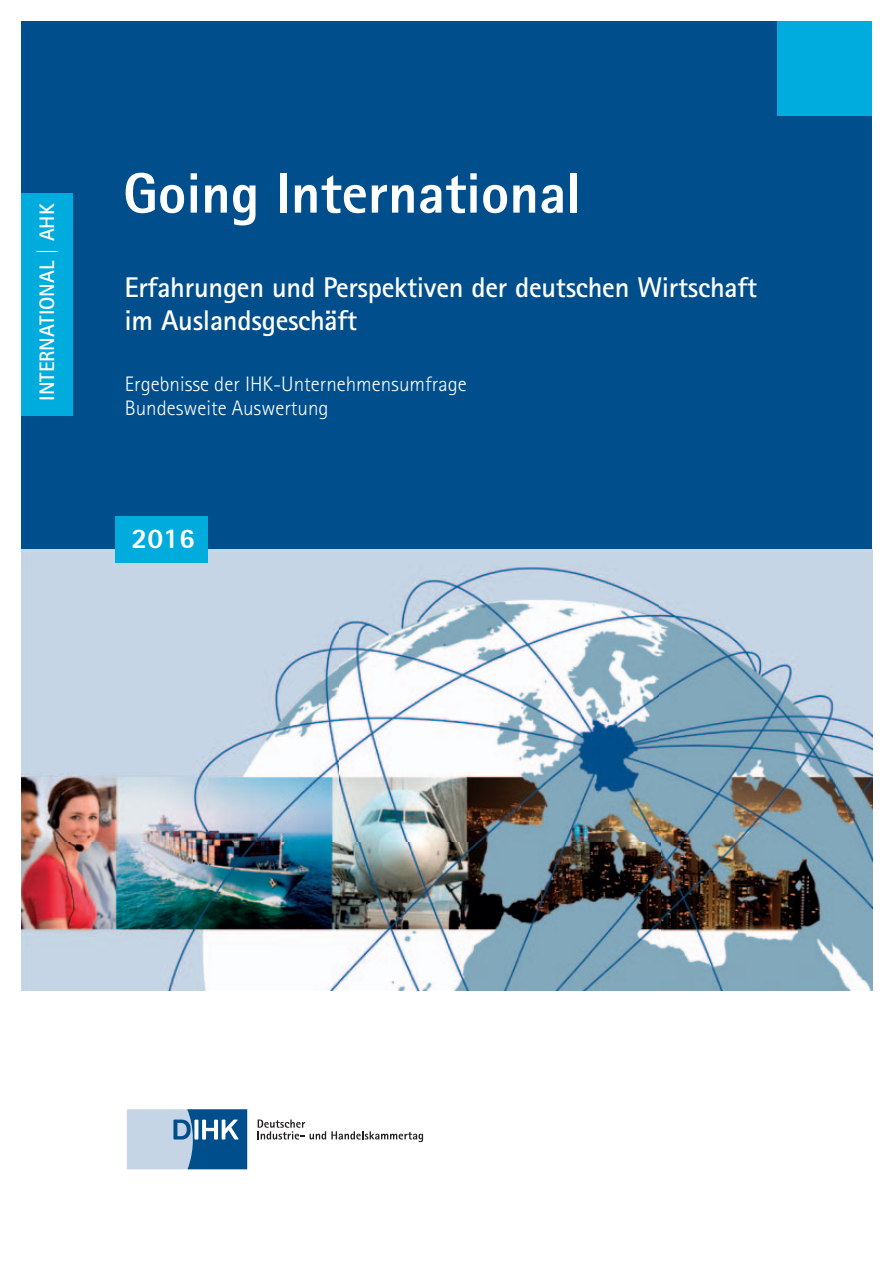
<style>
.page{position:relative;width:893px;height:1263px;background:#fff}
.page>*{position:absolute;margin:0;border:0;box-sizing:border-box;transform-origin:0 0}
.t1{font:800 57px "Agfa Rotis Sans Serif";color:#fff}
.t2{font:700 28.5px/33px "Agfa Rotis Sans Serif";letter-spacing:-.01em;color:#fff}
.t3{font:800 28.5px "Agfa Rotis Sans Serif";color:#fff}
.t4{font:300 21px/24px "Agfa Rotis Sans Serif";color:#fff}
.t5{font:700 21px "Agfa Rotis Sans Serif";color:#fff}
</style>
<div class="page">
<div style="left:21px;top:21px;width:851px;height:528px;background:#004f8c"></div>
<div style="left:21px;top:193px;width:52px;height:222px;background:#00acdd"></div>
<img style="left:21px;top:549px;width:851px;height:441px">
<div style="left:777px;top:21px;width:95px;height:95px;background:#00acdd"></div>
<svg style="left:127px;top:1109px;width:120px;height:60px;background:#739dc0"></svg>
<svg style="left:258px;top:1119px;width:165px;height:23px"></svg>
<div style="left:115px;top:516px;width:92px;height:47px;background:#00acdd"></div>
<p class="t5" style="left:34px;top:401px;width:199px;rotate:-90deg">INTERNATIONAL | AHK</p>
<h1 class="t1" style="left:123px;top:157px;width:460px">Going International</h1>
<p class="t2" style="left:124px;top:271px;width:634px">Erfahrungen und Perspektiven der deutschen Wirtschaft im Auslandsgeschäft</p>
<p class="t4" style="left:125px;top:372px;width:343px">Ergebnisse der IHK-Unternehmensumfrage<br>Bundesweite Auswertung</p>
<p class="t3" style="left:132px;top:521px;width:65px">2016</p>
</div>
